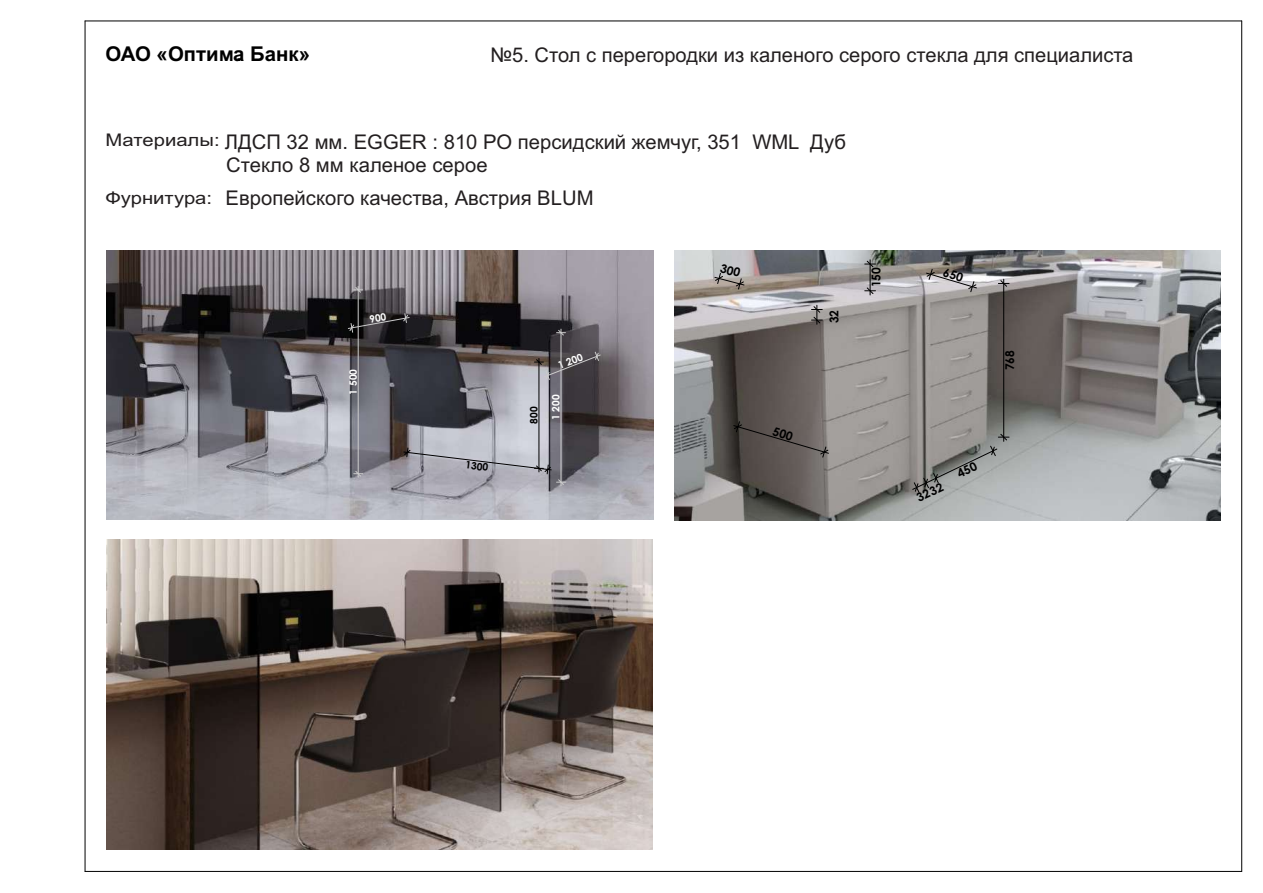
<style>
.page{position:relative;width:1263px;height:893px;background:#fff}
.page>*{position:absolute;margin:0;border:0;box-sizing:border-box;transform-origin:0 0}
.t1{font:700 20.4px "Arial";color:#000}
.t2{font:20.25px "Arial";color:#231f20}
.t3{font:17.4px "Arial";color:#231f20;scale:1.16 1}
.t4{font:700 12.15px "Century Gothic";color:#000}
.t5{font:700 12px "Century Gothic";color:#000}
.t6{font:700 10.2px "Century Gothic";color:#fff}
.t7{font:700 10.2px "Century Gothic";color:#000}
</style>
<div class="page">
<hr style="left:85px;top:871px;width:1157px;height:1px;background:#000">
<hr style="left:85px;top:21px;width:1px;height:850px;background:#000">
<hr style="left:85px;top:20px;width:1157px;height:1px;background:#000">
<hr style="left:1241px;top:21px;width:1px;height:850px;background:#000">
<img style="left:107px;top:250px;width:546px;height:270px">
<img style="left:274px;top:250px;width:380px;height:268px">
<hr style="left:358px;top:290px;width:1px;height:184px;background:#ccc">
<svg style="left:354px;top:471px;width:9px;height:6px"></svg>
<svg style="left:354px;top:286px;width:9px;height:7px"></svg>
<hr style="left:561px;top:333px;width:1px;height:149px;background:#ccc">
<svg style="left:556px;top:329px;width:9px;height:6px"></svg>
<hr style="left:539px;top:362px;width:1px;height:106px;background:#000">
<svg style="left:404px;top:448px;width:161px;height:38px;background:#a5a4ae"></svg>
<svg style="left:534px;top:352px;width:67px;height:28px;background:#5d585c"></svg>
<img style="left:674px;top:251px;width:546px;height:269px">
<svg style="left:811px;top:305px;width:11px;height:19px"></svg>
<svg style="left:865px;top:260px;width:10px;height:35px"></svg>
<hr style="left:1003px;top:283px;width:1px;height:154px;background:#000">
<svg style="left:998px;top:279px;width:11px;height:8px"></svg>
<img style="left:106px;top:539px;width:546px;height:311px">
<svg style="left:348px;top:313px;width:61px;height:20px"></svg>
<svg style="left:912px;top:434px;width:97px;height:59px;background:#939491"></svg>
<svg style="left:733px;top:421px;width:96px;height:37px;background:#5c5553"></svg>
<svg style="left:714px;top:263px;width:30px;height:27px"></svg>
<svg style="left:926px;top:268px;width:51px;height:24px"></svg>
<p class="t1" style="left:105px;top:47px;width:206px">ОАО «Оптима Банк»</p>
<p class="t1" style="left:236px;top:47px;width:7px">.</p>
<p class="t2" style="left:491px;top:47px;width:644px">№5. Стол с перегородки из каленого серого стекла для специалиста</p>
<p class="t3" style="left:106px;top:133px;width:100px">Материалы:</p>
<p class="t2" style="left:225px;top:134px;width:623px">ЛДСП 32 мм. EGGER : 810 PО персидский жемчуг, 351 WML Дуб</p>
<p class="t2" style="left:226px;top:190px;width:369px">Европейского качества, Австрия BLUM</p>
<p class="t2" style="left:226px;top:157px;width:263px">Стекло 8 мм каленое серое</p>
<p class="t3" style="left:106px;top:191px;width:93px">Фурнитура:</p>
<p class="t6" style="left:349px;top:395px;width:27px;rotate:-90deg">1 500</p>
<p class="t7" style="left:466px;top:460px;width:24px;rotate:7deg">1300</p>
<p class="t7" style="left:530px;top:424px;width:19px;rotate:-90deg">800</p>
<p class="t6" style="left:557px;top:362px;width:27px;rotate:-21deg">1 200</p>
<p class="t6" style="left:552px;top:420px;width:27px;rotate:-90deg">1 200</p>
<p class="t4" style="left:829px;top:323px;width:15px;rotate:-90deg">32</p>
<p class="t4" style="left:871px;top:287px;width:22px;rotate:-90deg">150</p>
<p class="t5" style="left:915px;top:494px;width:30px;rotate:-26deg">3232</p>
<p class="t4" style="left:1005px;top:370px;width:22px;rotate:-90deg">768</p>
</div>
